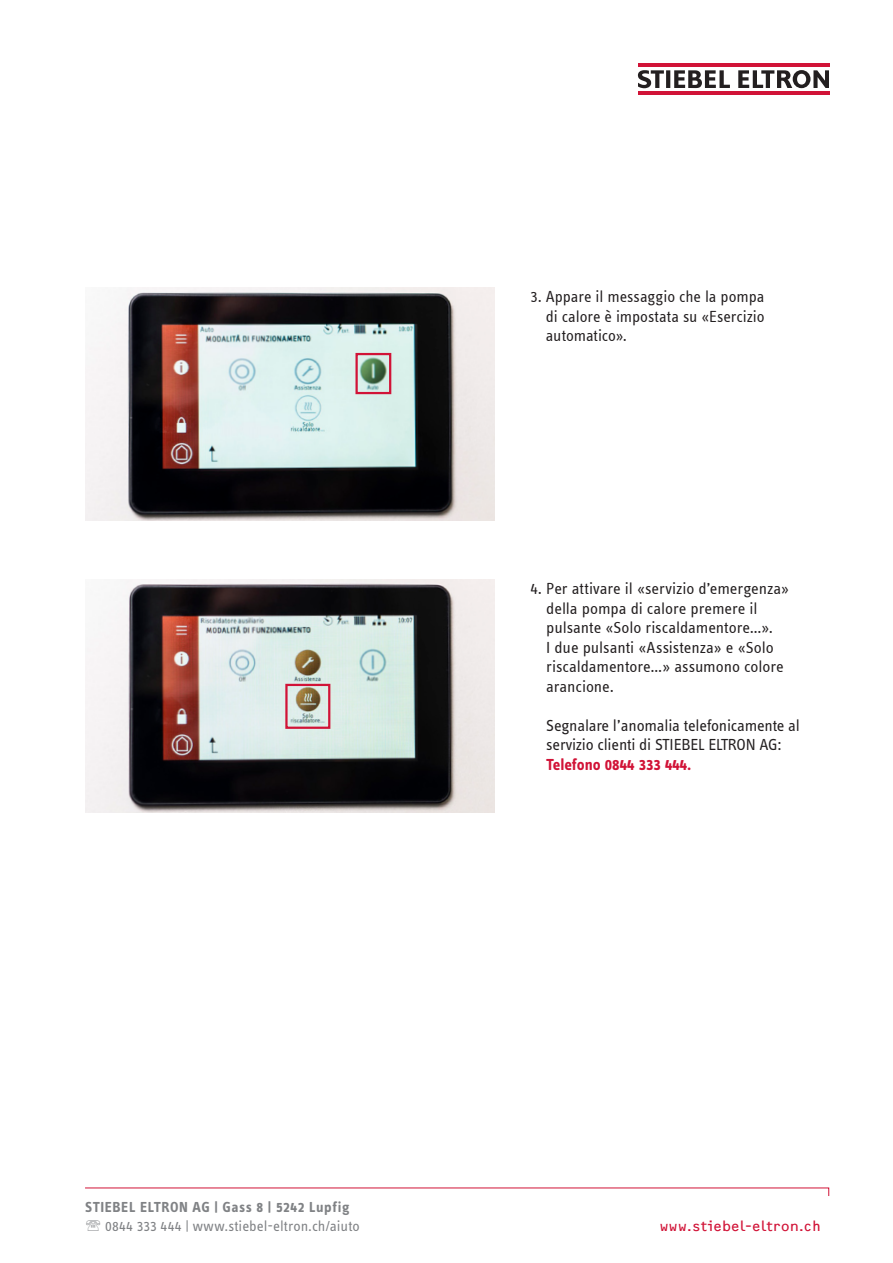
<style>
.page{position:relative;width:893px;height:1263px;background:#fff}
.page>*{position:absolute;margin:0;border:0;box-sizing:border-box;transform-origin:0 0}
.t1{font:16.5px/19.5px "STE Info Office";letter-spacing:-.005em;color:#231f20;text-align:justify}
.t2{font:16.5px/19.5px "STE Info Text";letter-spacing:-.01em;color:#231f20}
.t3{font:700 16.5px "STE Info Text";color:#d11337}
.t4{font:15px "STE Info Text";letter-spacing:.01em;color:#808285}
.t5{font:700 15px "STE Info Text";letter-spacing:.035em;color:#808285}
.t6{font:14.25px "F2 FOCR Bczyk Com";letter-spacing:.045em;color:#d11337}
</style>
<div class="page">
<img style="left:85px;top:580px;width:410px;height:233px">
<img style="left:85px;top:288px;width:410px;height:233px">
<hr style="left:638px;top:64px;width:191px;height:3px;background:#d11337">
<hr style="left:638px;top:91px;width:191px;height:4px;background:#d11337">
<svg style="left:674px;top:70px;width:56px;height:18px"></svg>
<svg style="left:666px;top:70px;width:4px;height:18px"></svg>
<svg style="left:738px;top:70px;width:91px;height:18px"></svg>
<svg style="left:638px;top:70px;width:26px;height:18px"></svg>
<svg style="left:85px;top:1187px;width:745px;height:9px"></svg>
<div style="left:355px;top:353px;width:36px;height:41px;border:2px solid #d11337"></div>
<div style="left:285px;top:684px;width:45px;height:45px;border:2px solid #d11337"></div>
<p class="t1" style="left:546px;top:287px;width:220px;text-indent:-15px">3. Appare il messaggio che la pompa di calore è impostata su «Esercizio automatico».</p>
<p class="t1" style="left:546px;top:579px;width:244px;text-align:left;text-indent:-16px">4. Per attivare il «servizio d’emergenza» della pompa di calore premere il pulsante «Solo riscaldamentore…».<br>I due pulsanti «Assistenza» e «Solo riscaldamentore…» assumono colore arancione.</p>
<p class="t2" style="left:546px;top:715px;width:255px">Segnalare l’anomalia telefonicamente al servizio clienti di STIEBEL ELTRON AG:</p>
<p class="t3" style="left:546px;top:754px;width:147px">Telefono 0844 333 444.</p>
<p class="t5" style="left:85px;top:1198px;width:266px">STIEBEL ELTRON AG | Gass 8 | 5242 Lupfig</p>
<p class="t4" style="left:105px;top:1218px;width:256px">0844 333 444 | www.stiebel-eltron.ch/aiuto</p>
<p class="t6" style="left:660px;top:1218px;width:163px">www.stiebel-eltron.ch</p>
</div>
